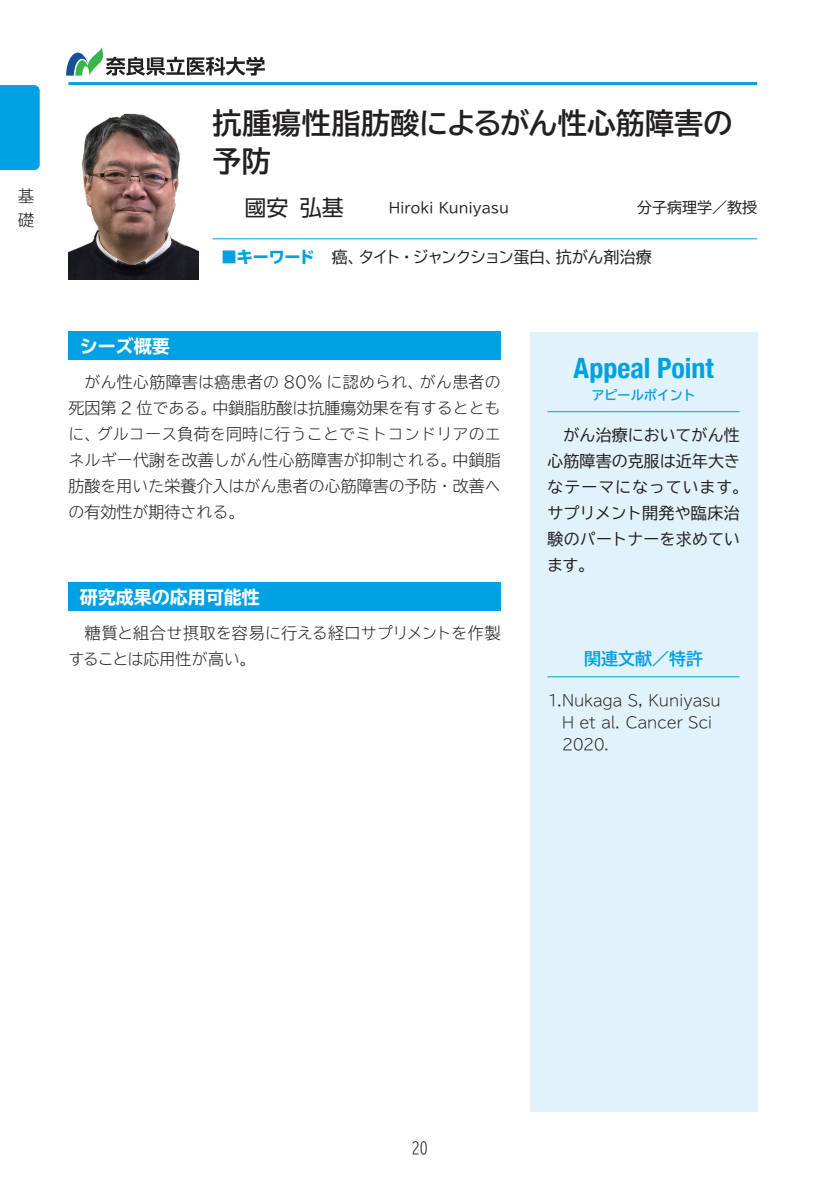
<style>
.page{position:relative;width:840px;height:1191px;background:#fff}
.page>*{position:absolute;margin:0;border:0;box-sizing:border-box;transform-origin:0 0}
.t1{font:700 29px/38px "TBUD Go Std";letter-spacing:.005em;color:#231f20}
.t2{font:700 condensed 28px "Helvetica Neue";color:#00a1e3}
.t3{font:22px "UD Shin Go Pr 6";color:#231f20}
.t4{font:700 expanded 18px "TBUD Go Std";color:#fff}
.t5{font:700 17px "TBUD Go Std";color:#00a1e3}
.t6{font:300 16px/26px "TBUD Go Std Super";color:#231f20}
.t7{font:16px/26px "TBUD Go Std";letter-spacing:.005em;color:#231f20}
.t8{font:16px "TBUD Go Std";letter-spacing:-.08em;color:#231f20}
.t9{font:800 16px "TBUD Go Std";letter-spacing:-.02em;color:#00a1e3}
.t10{font:300 15px/22px "TBUD Go Std Super";color:#231f20}
.t11{font:15px "TBUD Go Std";color:#231f20}
.t12{font:14px "TBUD Go Std";color:#231f20}
.t13{font:700 13px "TBUD Go Std";color:#00a1e3}
</style>
<div class="page">
<div style="left:0;top:85px;width:40px;height:85px;background:#00a1e3"></div>
<hr style="left:68px;top:82px;width:688px;height:3px;background:#00a1e3">
<svg style="left:66px;top:47px;width:199px;height:29px"></svg>
<div style="left:68px;top:332px;width:432px;height:28px;background:#00a1e3"></div>
<hr style="left:212px;top:238px;width:544px;height:1px;background:#00a1e3">
<div style="left:530px;top:332px;width:226px;height:780px;background:#e1f2fb"></div>
<hr style="left:547px;top:411px;width:192px;height:1px;background:#00a1e3">
<hr style="left:547px;top:676px;width:192px;height:1px;background:#00a1e3">
<div style="left:68px;top:583px;width:432px;height:28px;background:#00a1e3"></div>
<img style="left:68px;top:113px;width:131px;height:167px">
<p class="t6" style="left:18px;top:183px;width:17px;line-height:24px">基礎</p>
<h1 class="t1" style="left:212px;top:104px;width:521px">抗腫瘍性脂肪酸によるがん性心筋障害の予防</h1>
<h3 class="t3" style="left:244px;top:190px;width:100px">國安 弘基</h3>
<p class="t12" style="left:388px;top:196px;width:121px">Hiroki Kuniyasu</p>
<p class="t11" style="left:636px;top:195px;width:121px">分子病理学／教授</p>
<p class="t4" style="left:80px;top:336px;width:91px">シーズ概要</p>
<p class="t9" style="left:221px;top:248px;width:95px">■キーワード</p>
<p class="t8" style="left:331px;top:244px;width:321px">癌、タイト・ジャンクション蛋白、抗がん剤治療</p>
<p class="t6" style="left:68px;top:369px;width:434px;text-align:justify;text-indent:16px">がん性心筋障害は癌患者の 80% に認められ、がん患者の死因第 2 位である。中鎖脂肪酸は抗腫瘍効果を有するとともに、グルコース負荷を同時に行うことでミトコンドリアのエネルギー代謝を改善しがん性心筋障害が抑制される。中鎖脂肪酸を用いた栄養介入はがん患者の心筋障害の予防・改善への有効性が期待される。</p>
<p class="t4" style="left:80px;top:587px;width:181px">研究成果の応用可能性</p>
<p class="t6" style="left:68px;top:619px;width:433px;text-indent:17px">糖質と組合せ摂取を容易に行える経口サプリメントを作製することは応用性が高い。</p>
<h2 class="t2" style="left:573px;top:344px;width:142px">Appeal Point</h2>
<p class="t13" style="left:591px;top:385px;width:105px">アピールポイント</p>
<p class="t7" style="left:547px;top:422px;width:202px;text-indent:16px">がん治療においてがん性心筋障害の克服は近年大きなテーマになっています。サプリメント開発や臨床治験のパートナーを求めています。</p>
<p class="t5" style="left:583px;top:645px;width:120px">関連文献／特許</p>
<p class="t10" style="left:561px;top:689px;width:160px;text-indent:-14px">1.Nukaga S, Kuniyasu<br>H et al. Cancer Sci<br>2020.</p>
<p class="t6" style="left:412px;top:1134px;width:17px">20</p>
</div>
